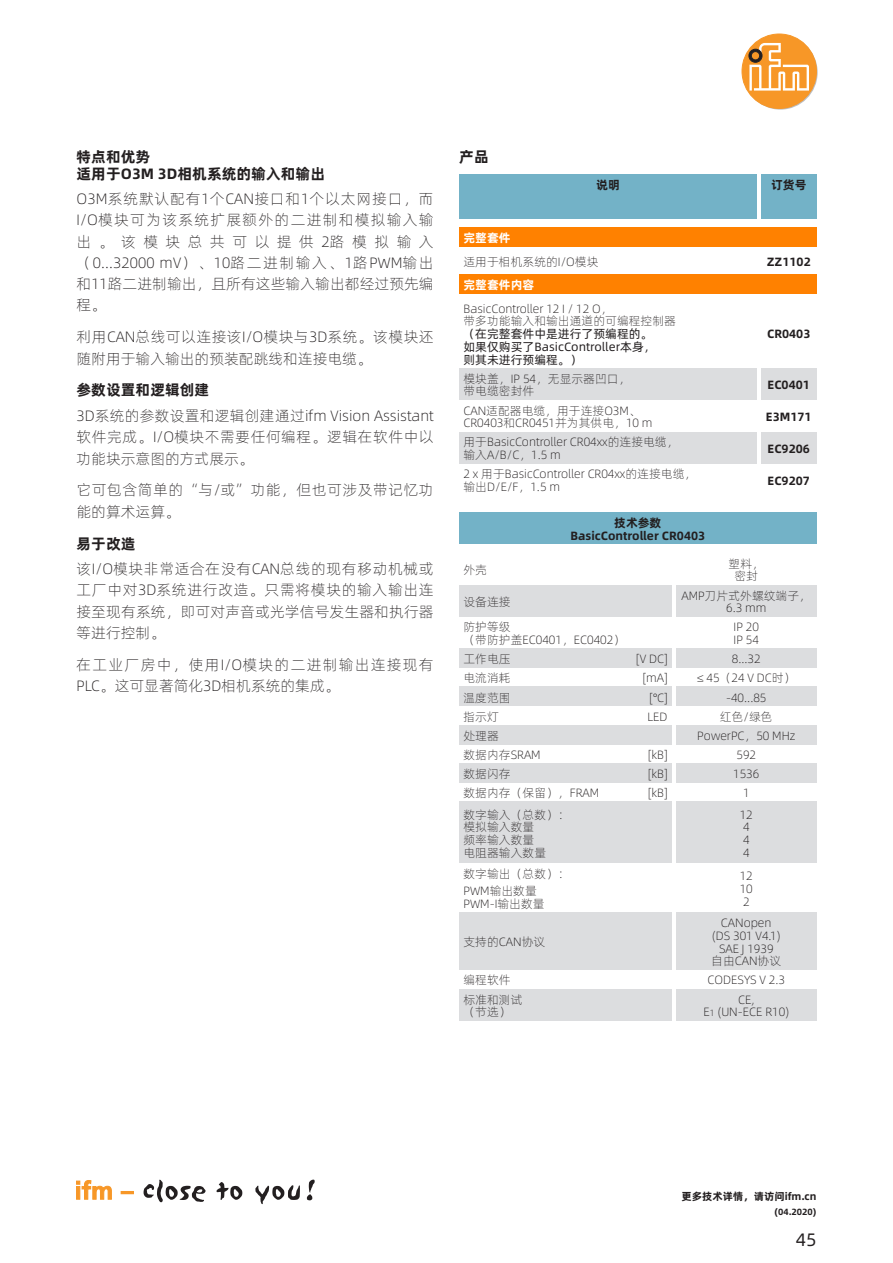
<style>
.page{position:relative;width:893px;height:1263px;background:#fff}
.page>*{position:absolute;margin:0;border:0;box-sizing:border-box;transform-origin:0 0}
.t1{font:18px "Alibaba Pu Hui Ti R";color:#231f20}
.t2{font:15px/21.3px "Alibaba Pu Hui Ti L";letter-spacing:.01em;color:#231f20;text-align:justify}
.t3{font:15px/21.3px "Alibaba Pu Hui Ti L";letter-spacing:.085em;color:#231f20}
.t4{font:15px/17px "Alibaba Pu Hui Ti B";color:#231f20}
.t5{font:15px/21.3px "Alibaba Pu Hui Ti L";letter-spacing:.035em;color:#231f20}
.t6{font:12px/12.8px "Alibaba Pu Hui Ti L";color:#231f20}
.t7{font:12px/12.8px "Alibaba Pu Hui Ti B";color:#231f20;text-align:center}
.t8{font:12px/12.8px "Alibaba Pu Hui Ti R";color:#231f20}
.t9{font:12px "Alibaba Pu Hui Ti B";color:#fff}
.t10{font:10.5px "Alibaba Pu Hui Ti B";color:#231f20}
.t11{font:9px "Alibaba Pu Hui Ti B";color:#231f20}
.s1{font-size:9px}
</style>
<div class="page">
<svg style="left:743px;top:35px;width:75px;height:75px"></svg>
<div style="left:742px;top:34px;width:74px;height:74px;background:#f79727;border-radius:50%"></div>
<div style="left:742px;top:34px;width:75px;height:75px;border:1px solid #f79727;border-radius:50%"></div>
<svg style="left:748px;top:43px;width:61px;height:48px"></svg>
<svg style="left:76px;top:1180px;width:36px;height:19px"></svg>
<svg style="left:121px;top:1191px;width:13px;height:3px"></svg>
<svg style="left:144px;top:1180px;width:62px;height:22px"></svg>
<svg style="left:217px;top:1182px;width:25px;height:18px"></svg>
<svg style="left:255px;top:1185px;width:45px;height:19px"></svg>
<svg style="left:307px;top:1179px;width:8px;height:21px"></svg>
<div style="left:459px;top:174px;width:298px;height:45px;background:#73b2c7"></div>
<div style="left:761px;top:174px;width:55px;height:45px;background:#73b2c7"></div>
<div style="left:459px;top:432px;width:298px;height:31px;background:#dcdddf"></div>
<div style="left:761px;top:432px;width:55px;height:31px;background:#dcdddf"></div>
<div style="left:459px;top:227px;width:357px;height:20px;background:#ff8100"></div>
<div style="left:459px;top:274px;width:357px;height:19px;background:#ff8100"></div>
<div style="left:459px;top:368px;width:298px;height:32px;background:#dcdddf"></div>
<div style="left:761px;top:368px;width:55px;height:32px;background:#dcdddf"></div>
<div style="left:459px;top:801px;width:213px;height:62px;background:#dcdddf"></div>
<div style="left:676px;top:801px;width:140px;height:62px;background:#dcdddf"></div>
<div style="left:459px;top:763px;width:213px;height:19px;background:#dcdddf"></div>
<div style="left:676px;top:763px;width:140px;height:19px;background:#dcdddf"></div>
<div style="left:459px;top:512px;width:357px;height:32px;background:#73b2c7"></div>
<div style="left:459px;top:585px;width:213px;height:32px;background:#dcdddf"></div>
<div style="left:676px;top:585px;width:140px;height:32px;background:#dcdddf"></div>
<div style="left:459px;top:648px;width:213px;height:20px;background:#dcdddf"></div>
<div style="left:676px;top:648px;width:140px;height:20px;background:#dcdddf"></div>
<div style="left:459px;top:687px;width:213px;height:19px;background:#dcdddf"></div>
<div style="left:676px;top:687px;width:140px;height:19px;background:#dcdddf"></div>
<div style="left:459px;top:725px;width:213px;height:19px;background:#dcdddf"></div>
<div style="left:676px;top:725px;width:140px;height:19px;background:#dcdddf"></div>
<div style="left:459px;top:912px;width:213px;height:57px;background:#dcdddf"></div>
<div style="left:676px;top:912px;width:140px;height:57px;background:#dcdddf"></div>
<div style="left:459px;top:989px;width:213px;height:31px;background:#dcdddf"></div>
<div style="left:676px;top:989px;width:140px;height:31px;background:#dcdddf"></div>
<p class="t4" style="left:77px;top:148px;width:250px">特点和优势<br>适用于O3M 3D相机系统的输入和输出</p>
<p class="t2" style="left:77px;top:188px;width:359px">O3M系统默认配有1个CAN接口和1个以太网接口，而I/O模块可为该系统扩展额外的二进制和模拟输入输出。该模块总共可以提供2路模拟输入（0...32000 mV）、10路二进制输入、1路PWM输出和11路二进制输出，且所有这些输入输出都经过预先编程。</p>
<p class="t2" style="left:77px;top:326px;width:359px">利用CAN总线可以连接该I/O模块与3D系统。该模块还随附用于输入输出的预装配跳线和连接电缆。</p>
<p class="t4" style="left:77px;top:381px;width:134px">参数设置和逻辑创建</p>
<p class="t2" style="left:77px;top:405px;width:359px">3D系统的参数设置和逻辑创建通过ifm Vision Assistant软件完成。I/O模块不需要任何编程。逻辑在软件中以功能块示意图的方式展示。</p>
<p class="t5" style="left:77px;top:479px;width:359px">它可包含简单的“与/或”功能，但也可涉及带记忆功能的算术运算。</p>
<p class="t4" style="left:77px;top:535px;width:61px">易于改造</p>
<p class="t2" style="left:77px;top:558px;width:359px">该I/O模块非常适合在没有CAN总线的现有移动机械或工厂中对3D系统进行改造。只需将模块的输入输出连接至现有系统，即可对声音或光学信号发生器和执行器等进行控制。</p>
<p class="t3" style="left:77px;top:654px;width:359px">在工业厂房中，使用I/O模块的二进制输出连接现有<br>PLC。这可显著简化3D相机系统的集成。</p>
<p class="t4" style="left:459px;top:148px;width:31px">产品</p>
<p class="t7" style="left:596px;top:178px;width:25px">说明</p>
<p class="t7" style="left:771px;top:178px;width:37px">订货号</p>
<p class="t9" style="left:463px;top:230px;width:49px">完整套件</p>
<p class="t9" style="left:463px;top:276px;width:72px">完整套件内容</p>
<p class="t6" style="left:463px;top:255px;width:137px">适用于相机系统的I/O模块</p>
<p class="t7" style="left:767px;top:255px;width:45px">ZZ1102</p>
<p class="t6" style="left:463px;top:302px;width:214px">BasicController 12 I / 12 O，<br>带多功能输入和输出通道的可编程控制器</p>
<p class="t8" style="left:463px;top:327px;width:194px">（在完整套件中是进行了预编程的。如果仅购买了BasicController本身，则其未进行预编程。）</p>
<p class="t7" style="left:767px;top:327px;width:45px">CR0403</p>
<p class="t6" style="left:463px;top:404px;width:191px">CAN适配器电缆，用于连接O3M、<br>CR0403和CR0451并为其供电，10 m</p>
<p class="t7" style="left:766px;top:410px;width:47px">E3M171</p>
<p class="t6" style="left:463px;top:436px;width:217px">用于BasicController CR04xx的连接电缆，输入A/B/C，1.5 m</p>
<p class="t7" style="left:768px;top:442px;width:44px">EC9206</p>
<p class="t6" style="left:463px;top:468px;width:234px">2 x 用于BasicController CR04xx的连接电缆，输出D/E/F，1.5 m</p>
<p class="t7" style="left:768px;top:474px;width:44px">EC9207</p>
<p class="t6" style="left:463px;top:372px;width:169px">模块盖，IP 54，无显示器凹口，带电缆密封件</p>
<p class="t7" style="left:768px;top:378px;width:44px">EC0401</p>
<p class="t7" style="left:570px;top:516px;width:136px">技术参数<br>BasicController CR0403</p>
<p class="t6" style="left:463px;top:563px;width:25px">外壳</p>
<p class="t6" style="left:729px;top:557px;width:37px;text-align:center">塑料，密封</p>
<p class="t6" style="left:463px;top:595px;width:49px">设备连接</p>
<p class="t6" style="left:681px;top:589px;width:131px;text-align:center">AMP刀片式外螺纹端子，<br>6.3 mm</p>
<p class="t6" style="left:463px;top:621px;width:163px">防护等级<br>（带防护盖EC0401，EC0402）</p>
<p class="t6" style="left:734px;top:621px;width:27px">IP 20<br>IP 54</p>
<p class="t6" style="left:463px;top:653px;width:49px">工作电压</p>
<p class="t6" style="left:636px;top:653px;width:33px">[V DC]</p>
<p class="t6" style="left:732px;top:653px;width:30px">8...32</p>
<p class="t6" style="left:463px;top:672px;width:49px">电流消耗</p>
<p class="t6" style="left:643px;top:672px;width:26px">[mA]</p>
<p class="t6" style="left:697px;top:672px;width:100px">≤ 45（24 V DC时）</p>
<p class="t6" style="left:463px;top:691px;width:49px">温度范围</p>
<p class="t6" style="left:649px;top:691px;width:20px">[°C]</p>
<p class="t6" style="left:726px;top:691px;width:42px">-40...85</p>
<p class="t6" style="left:463px;top:710px;width:37px">指示灯</p>
<p class="t6" style="left:647px;top:710px;width:22px">LED</p>
<p class="t6" style="left:720px;top:710px;width:54px">红色/绿色</p>
<p class="t6" style="left:463px;top:729px;width:37px">处理器</p>
<p class="t6" style="left:697px;top:729px;width:99px">PowerPC，50 MHz</p>
<p class="t6" style="left:463px;top:748px;width:79px">数据内存SRAM</p>
<p class="t6" style="left:648px;top:748px;width:21px">[kB]</p>
<p class="t6" style="left:736px;top:748px;width:21px">592</p>
<p class="t6" style="left:463px;top:767px;width:49px">数据闪存</p>
<p class="t6" style="left:648px;top:767px;width:21px">[kB]</p>
<p class="t6" style="left:733px;top:767px;width:28px">1536</p>
<p class="t6" style="left:463px;top:786px;width:137px">数据内存（保留），FRAM</p>
<p class="t6" style="left:648px;top:786px;width:21px">[kB]</p>
<p class="t6" style="left:743px;top:786px;width:8px">1</p>
<p class="t6" style="left:463px;top:808px;width:108px">数字输入（总数）：模拟输入数量<br>频率输入数量<br>电阻器输入数量</p>
<p class="t6" style="left:740px;top:808px;width:15px">12<br>4<br>4<br>4</p>
<p class="t6" style="left:463px;top:865px;width:108px;line-height:17px">数字输出（总数）：<br>PWM输出数量</p>
<p class="t6" style="left:463px;top:897px;width:83px">PWM-I输出数量</p>
<p class="t6" style="left:740px;top:869px;width:15px;text-align:justify">12<br>10<br>2</p>
<p class="t6" style="left:463px;top:935px;width:83px">支持的CAN协议</p>
<p class="t6" style="left:711px;top:916px;width:71px;text-align:center">CANopen (DS 301 V4.1)<br>SAE J 1939<br>自由CAN协议</p>
<p class="t6" style="left:463px;top:974px;width:49px">编程软件</p>
<p class="t6" style="left:708px;top:974px;width:79px">CODESYS V 2.3</p>
<p class="t6" style="left:463px;top:993px;width:61px">标准和测试（节选）</p>
<p class="t6" style="left:703px;top:993px;width:87px;text-align:center">CE,<br>E<span class="s1">1</span> (UN-ECE R10)</p>
<p class="t10" style="left:681px;top:1189px;width:136px">更多技术详情，请访问ifm.cn</p>
<p class="t11" style="left:774px;top:1206px;width:43px">(04.2020)</p>
<h1 class="t1" style="left:796px;top:1227px;width:22px">45</h1>
</div>
